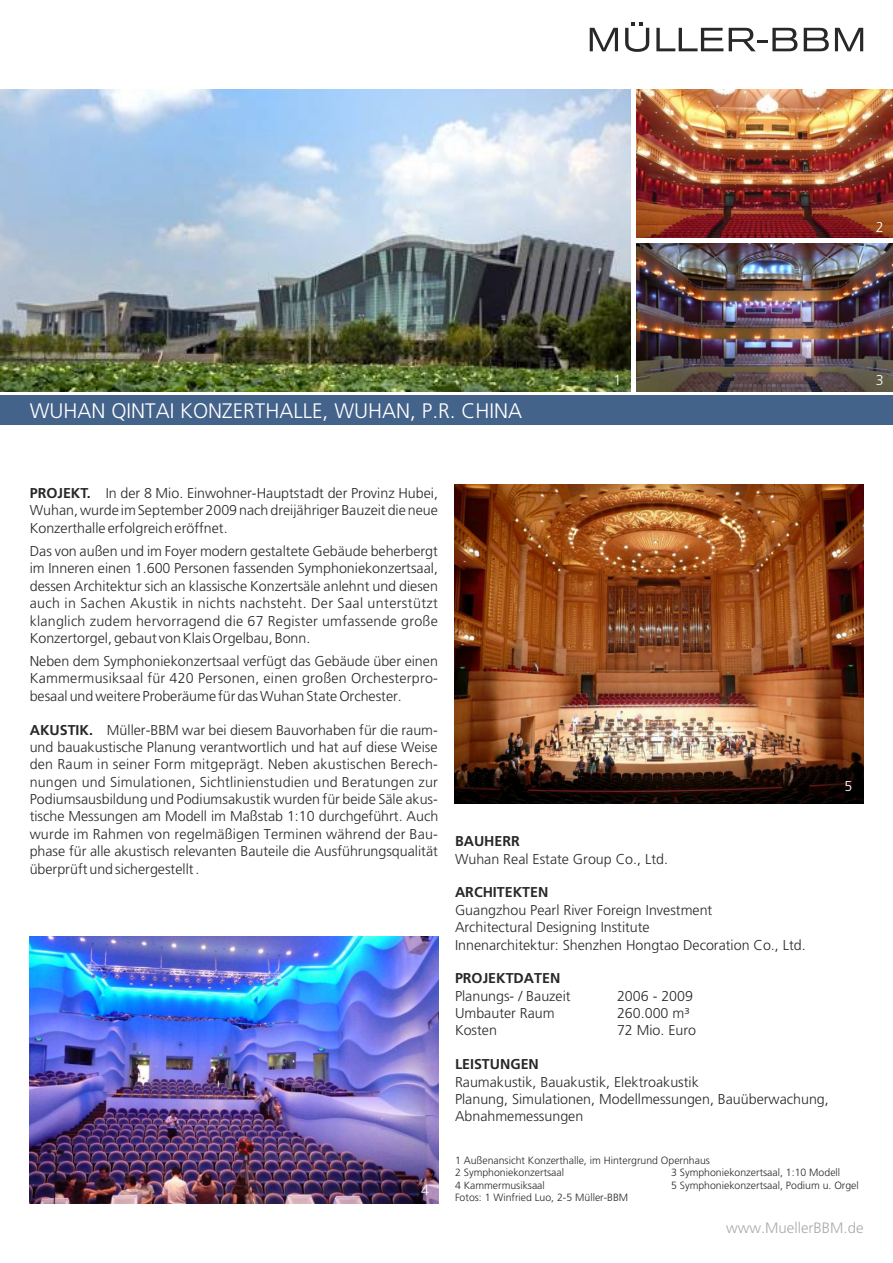
<style>
.page{position:relative;width:893px;height:1263px;background:#fff}
.page>*{position:absolute;margin:0;border:0;box-sizing:border-box;transform-origin:0 0}
.t1{font:300 21px "Frutiger LT";color:#fff}
.t2{font:300 15px "Frutiger LT";color:#aaaaad}
.t3{font:300 14.25px/17.4px "Frutiger LT";color:#282828;text-align:justify}
.t4{font:700 14.25px "Frutiger LT";color:#282828}
.t5{font:300 14.25px "Frutiger LT";color:#fff}
.t6{font:300 10.5px/12.1px "Frutiger LT";color:#282828}
.s1{font-weight:700}
</style>
<div class="page">
<img style="left:455px;top:485px;width:408px;height:318px">
<img style="left:30px;top:937px;width:408px;height:266px">
<img style="left:0;top:89px;width:631px;height:302px">
<img style="left:636px;top:243px;width:257px;height:148px">
<img style="left:636px;top:89px;width:257px;height:149px">
<div style="left:0;top:395px;width:893px;height:30px;background:#44638a"></div>
<svg style="left:835px;top:28px;width:28px;height:23px"></svg>
<svg style="left:804px;top:28px;width:25px;height:23px"></svg>
<svg style="left:729px;top:28px;width:68px;height:23px"></svg>
<svg style="left:656px;top:28px;width:67px;height:23px"></svg>
<svg style="left:625px;top:22px;width:24px;height:30px"></svg>
<svg style="left:590px;top:28px;width:28px;height:23px"></svg>
<p class="t5" style="left:876px;top:221px;width:9px">2</p>
<h1 class="t1" style="left:30px;top:403px;width:494px">WUHAN QINTAI KONZERTHALLE, WUHAN, P.R. CHINA</h1>
<p class="t5" style="left:613px;top:374px;width:9px">1</p>
<p class="t5" style="left:876px;top:374px;width:9px">3</p>
<p class="t3" style="left:30px;top:486px;width:410px"><span class="s1">PROJEKT.</span> In der 8 Mio. Einwohner-Hauptstadt der Provinz Hubei, Wuhan, wurde im September 2009 nach dreijähriger Bauzeit die neue Konzerthalle erfolgreich eröffnet.</p>
<p class="t3" style="left:30px;top:543px;width:410px">Das von außen und im Foyer modern gestaltete Gebäude beherbergt im Inneren einen 1.600 Personen fassenden Symphoniekonzertsaal, dessen Architektur sich an klassische Konzertsäle anlehnt und diesen auch in Sachen Akustik in nichts nachsteht. Der Saal unterstützt klanglich zudem hervorragend die 67 Register umfassende große Konzertorgel, gebaut von Klais Orgelbau, Bonn.</p>
<p class="t3" style="left:30px;top:653px;width:410px">Neben dem Symphoniekonzertsaal verfügt das Gebäude über einen Kammermusiksaal für 420 Personen, einen großen Orchesterpro&shy;besaal und weitere Proberäume für das Wuhan State Orchester.</p>
<p class="t3" style="left:30px;top:722px;width:410px"><span class="s1">AKUSTIK.</span> Müller-BBM war bei diesem Bauvorhaben für die raum&shy;und bauakustische Planung verantwortlich und hat auf diese Weise den Raum in seiner Form mitgeprägt. Neben akustischen Berech&shy;nungen und Simulationen, Sichtlinienstudien und Beratungen zur Podiumsausbildung und Podiumsakustik wurden für beide Säle akus&shy;tische Messungen am Modell im Maßstab 1:10 durchgeführt. Auch wurde im Rahmen von regelmäßigen Terminen während der Bau&shy;phase für alle akustisch relevanten Bauteile die Ausführungsqualität überprüft und sichergestellt .</p>
<p class="t5" style="left:421px;top:1184px;width:9px">4</p>
<p class="t5" style="left:844px;top:781px;width:9px">5</p>
<p class="t4" style="left:455px;top:835px;width:66px">BAUHERR</p>
<p class="t3" style="left:455px;top:851px;width:215px">Wuhan Real Estate Group Co., Ltd.</p>
<p class="t4" style="left:455px;top:887px;width:95px">ARCHITEKTEN</p>
<p class="t3" style="left:455px;top:902px;width:352px;text-align:left">Guangzhou Pearl River Foreign Investment<br>Architectural Designing Institute<br>Innenarchitektur: Shenzhen Hongtao Decoration Co., Ltd.</p>
<p class="t4" style="left:455px;top:973px;width:107px">PROJEKTDATEN</p>
<p class="t3" style="left:455px;top:988px;width:117px">Planungs- / Bauzeit</p>
<p class="t3" style="left:617px;top:988px;width:78px">2006 - 2009</p>
<p class="t3" style="left:455px;top:1005px;width:101px">Umbauter Raum</p>
<p class="t3" style="left:617px;top:1005px;width:74px">260.000 m³</p>
<p class="t3" style="left:455px;top:1023px;width:43px">Kosten</p>
<p class="t3" style="left:617px;top:1023px;width:81px">72 Mio. Euro</p>
<p class="t4" style="left:455px;top:1058px;width:85px">LEISTUNGEN</p>
<p class="t3" style="left:455px;top:1074px;width:375px;text-align:left">Raumakustik, Bauakustik, Elektroakustik<br>Planung, Simulationen, Modellmessungen, Bauüberwachung,<br>Abnahmemessungen</p>
<p class="t6" style="left:455px;top:1155px;width:256px">1 Außenansicht Konzerthalle, im Hintergrund Opernhaus<br>2 Symphoniekonzertsaal</p>
<p class="t6" style="left:671px;top:1167px;width:171px">3 Symphoniekonzertsaal, 1:10 Modell</p>
<p class="t6" style="left:455px;top:1180px;width:91px">4 Kammermusiksaal</p>
<p class="t6" style="left:671px;top:1180px;width:189px">5 Symphoniekonzertsaal, Podium u. Orgel</p>
<p class="t6" style="left:455px;top:1192px;width:175px">Fotos: 1 Winfried Luo, 2-5 Müller-BBM</p>
<p class="t2" style="left:726px;top:1222px;width:139px">www.MuellerBBM.de</p>
</div>
